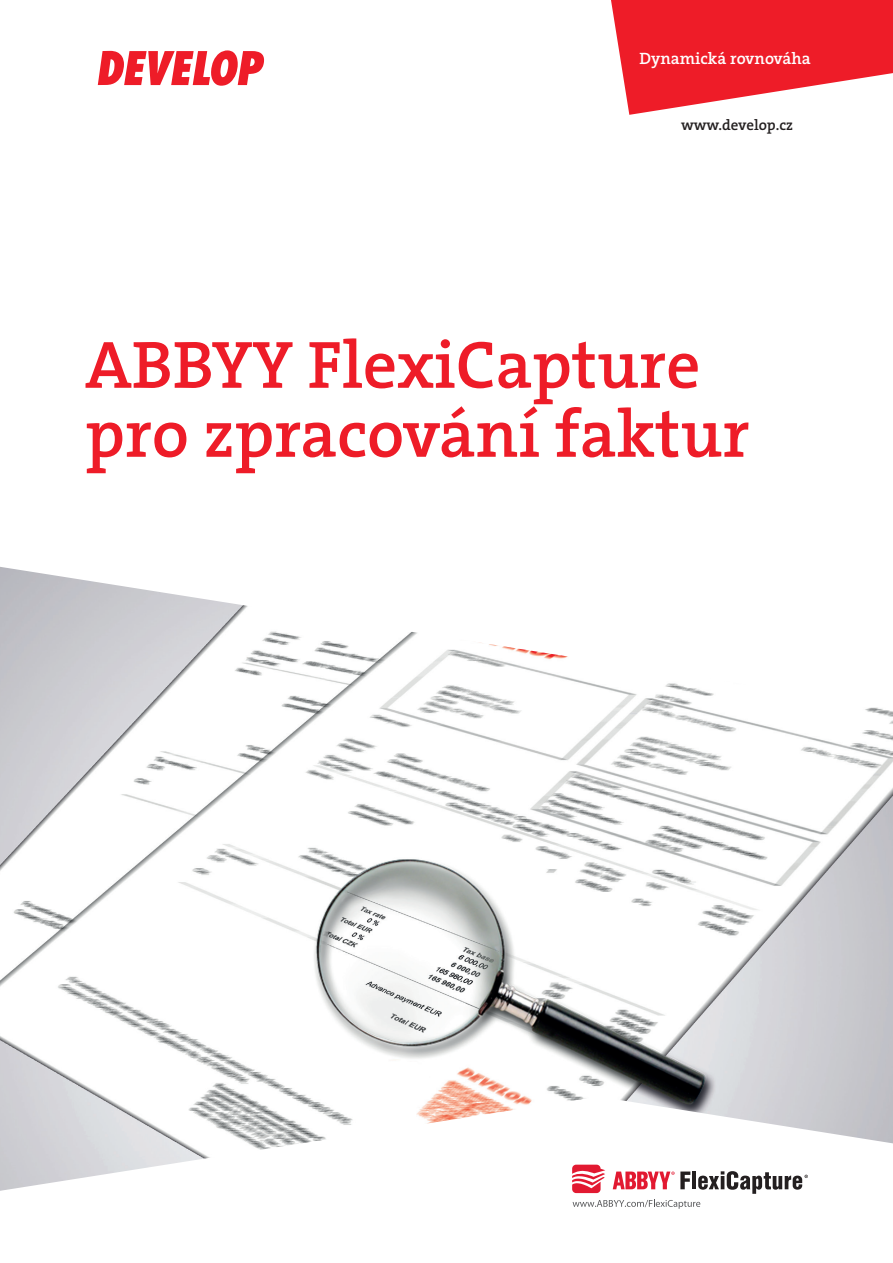
<style>
.page{position:relative;width:893px;height:1263px;background:#fff}
.page>*{position:absolute;margin:0;border:0;box-sizing:border-box;transform-origin:0 0}
.t1{font:600 67.5px/69px "The Serif CE";color:#ee1c28}
.t2{font:600 16.5px "The Serif CE";color:#fff}
.t3{font:600 15px "The Serif CE";color:#231f20}
</style>
<div class="page">
<svg style="left:611px;top:0;width:282px;height:115px"></svg>
<svg style="left:98px;top:50px;width:166px;height:36px"></svg>
<img style="left:0;top:567px;width:893px;height:624px">
<svg style="left:573px;top:1200px;width:127px;height:9px"></svg>
<svg style="left:572px;top:1165px;width:33px;height:28px"></svg>
<hr style="left:692px;top:1171px;width:4px;height:18px;background:#231f20">
<svg style="left:613px;top:1171px;width:77px;height:18px"></svg>
<svg style="left:698px;top:1171px;width:110px;height:23px"></svg>
<p class="t2" style="left:639px;top:49px;width:173px">Dynamická rovnováha</p>
<p class="t3" style="left:681px;top:117px;width:113px">www.develop.cz</p>
<p class="t1" style="left:85px;top:332px;width:666px">ABBYY FlexiCapture pro zpracování faktur</p>
</div>
